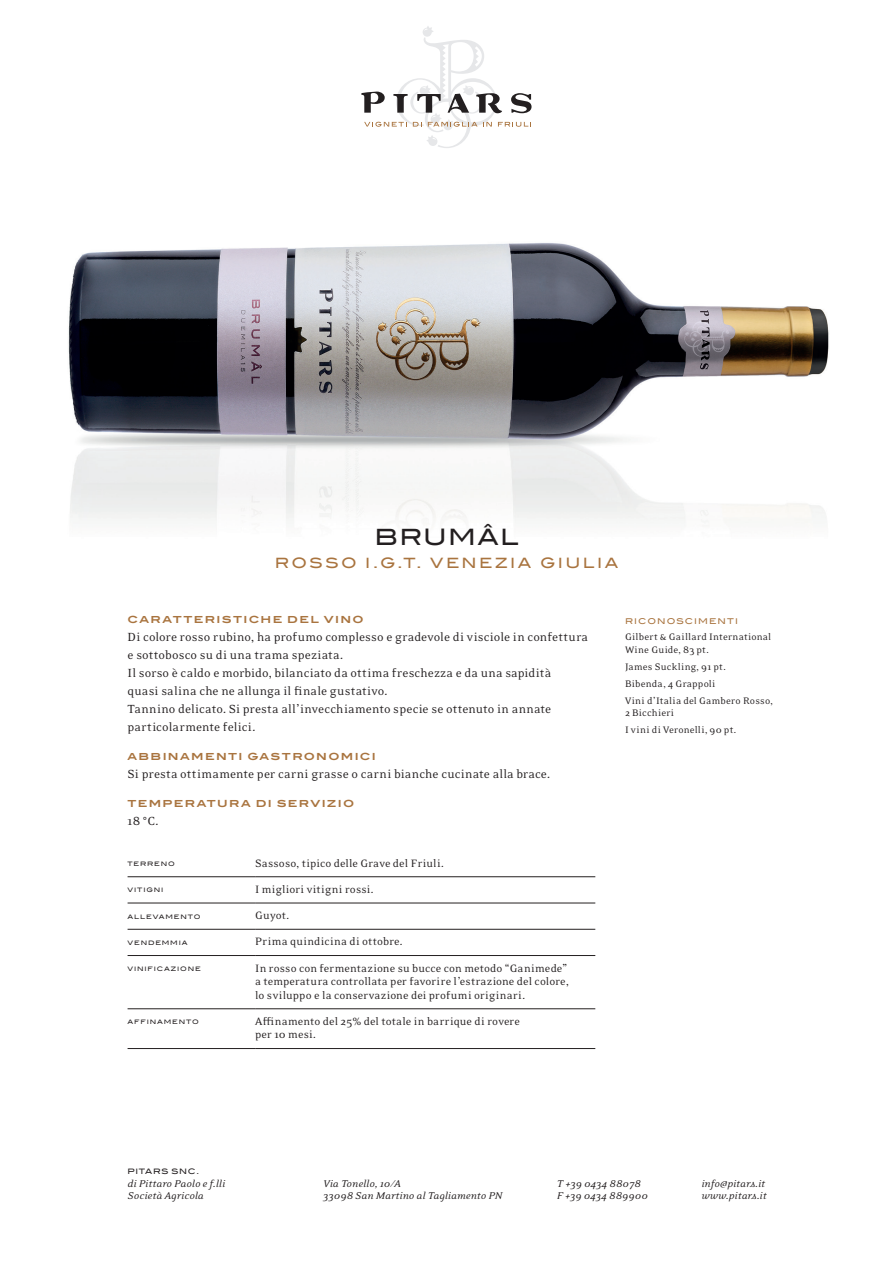
<style>
.page{position:relative;width:893px;height:1263px;background:#fff}
.page>*{position:absolute;margin:0;border:0;box-sizing:border-box;transform-origin:0 0}
.t1{font:500 22.5px "Blair ITC";letter-spacing:.055em;color:#231f20}
.t2{font:500 14.25px "Blair ITC";letter-spacing:.17em;color:#a9743f}
.t3{font:13.5px/18px "Eidetic Neo OT";letter-spacing:.005em;color:#231f20}
.t4{font:12.3px/13.5px "Eidetic Neo OT";letter-spacing:.01em;color:#231f20;text-align:justify}
.t5{font:italic 11.25px/12px "Eidetic Neo OT";letter-spacing:.01em;color:#231f20}
.t6{font:10.8px/16.8px "Eidetic Neo OT";letter-spacing:.02em;color:#231f20}
.t7{font:700 9.75px "Blair ITC";letter-spacing:.135em;color:#a9743f}
.t8{font:500 7.95px "Blair ITC";letter-spacing:.135em;color:#a9743f}
.t9{font:500 7.5px "Blair ITC";letter-spacing:.095em;color:#231f20}
.t10{font:500 6.15px "Blair ITC";letter-spacing:.135em;color:#231f20}
</style>
<div class="page">
<svg style="left:361px;top:26px;width:170px;height:122px"></svg>
<img style="left:68px;top:243px;width:761px;height:280px">
<hr style="left:128px;top:876px;width:127px;height:1px;background:#231f20">
<hr style="left:255px;top:876px;width:340px;height:1px;background:#231f20">
<hr style="left:128px;top:903px;width:127px;height:1px;background:#231f20">
<hr style="left:255px;top:903px;width:340px;height:1px;background:#231f20">
<hr style="left:128px;top:929px;width:127px;height:1px;background:#231f20">
<hr style="left:255px;top:929px;width:340px;height:1px;background:#231f20">
<hr style="left:128px;top:955px;width:127px;height:1px;background:#231f20">
<hr style="left:255px;top:955px;width:340px;height:1px;background:#231f20">
<hr style="left:128px;top:1008px;width:127px;height:1px;background:#231f20">
<hr style="left:255px;top:1008px;width:340px;height:1px;background:#231f20">
<hr style="left:128px;top:1048px;width:127px;height:1px;background:#231f20">
<hr style="left:255px;top:1048px;width:340px;height:1px;background:#231f20">
<h1 class="t1" style="left:374px;top:524px;width:146px">BRUMÂL</h1>
<p class="t2" style="left:275px;top:554px;width:345px">ROSSO I.G.T. VENEZIA GIULIA</p>
<p class="t7" style="left:128px;top:613px;width:238px">CARATTERISTICHE DEL VINO</p>
<p class="t3" style="left:128px;top:628px;width:462px">Di colore rosso rubino, ha profumo complesso e gradevole di visciole in confettura e sottobosco su di una trama speziata.<br>Il sorso è caldo e morbido, bilanciato da ottima freschezza e da una sapidità<br>quasi salina che ne allunga il finale gustativo.<br>Tannino delicato. Si presta all’invecchiamento specie se ottenuto in annate particolarmente felici.</p>
<p class="t7" style="left:128px;top:750px;width:250px">ABBINAMENTI GASTRONOMICI</p>
<p class="t3" style="left:128px;top:765px;width:424px">Si presta ottimamente per carni grasse o carni bianche cucinate alla brace.</p>
<p class="t7" style="left:128px;top:797px;width:228px">TEMPERATURA DI SERVIZIO</p>
<p class="t3" style="left:128px;top:812px;width:32px">18 °C.</p>
<p class="t10" style="left:128px;top:860px;width:49px">TERRENO</p>
<p class="t4" style="left:255px;top:856px;width:190px">Sassoso, tipico delle Grave del Friuli.</p>
<p class="t10" style="left:128px;top:886px;width:37px">VITIGNI</p>
<p class="t4" style="left:255px;top:883px;width:120px">I migliori vitigni rossi.</p>
<p class="t10" style="left:128px;top:913px;width:74px">ALLEVAMENTO</p>
<p class="t4" style="left:255px;top:909px;width:35px">Guyot.</p>
<p class="t10" style="left:128px;top:939px;width:62px">VENDEMMIA</p>
<p class="t4" style="left:255px;top:935px;width:149px">Prima quindicina di ottobre.</p>
<p class="t10" style="left:128px;top:965px;width:75px">VINIFICAZIONE</p>
<p class="t4" style="left:255px;top:961px;width:315px">In rosso con fermentazione su bucce con metodo “Ganimede” a temperatura controllata per favorire l’estrazione del colore, lo sviluppo e la conservazione dei profumi originari.</p>
<p class="t10" style="left:128px;top:1018px;width:73px">AFFINAMENTO</p>
<p class="t4" style="left:255px;top:1015px;width:266px">Affinamento del 25% del totale in barrique di rovere per 10 mesi.</p>
<p class="t8" style="left:625px;top:616px;width:114px">RICONOSCIMENTI</p>
<p class="t6" style="left:625px;top:631px;width:148px;line-height:12.8px">Gilbert &amp; Gaillard International<br>Wine Guide, 83 pt.</p>
<p class="t6" style="left:625px;top:658px;width:149px">James Suckling, 91 pt.<br>Bibenda, 4 Grappoli<br>Vini d’Italia del Gambero Rosso,</p>
<p class="t6" style="left:625px;top:705px;width:113px">2 Bicchieri<br>I vini di Veronelli, 90 pt.</p>
<p class="t9" style="left:128px;top:1166px;width:73px">PITARS SNC.</p>
<p class="t5" style="left:128px;top:1178px;width:99px">di Pittaro Paolo e f.lli<br>Società Agricola</p>
<p class="t5" style="left:323px;top:1178px;width:181px">Via Tonello, 10/A<br>33098 San Martino al Tagliamento PN</p>
<p class="t5" style="left:557px;top:1178px;width:92px">T +39 0434 88078<br>F +39 0434 889900</p>
<p class="t5" style="left:701px;top:1178px;width:67px">info@pitars.it www.pitars.it</p>
</div>
